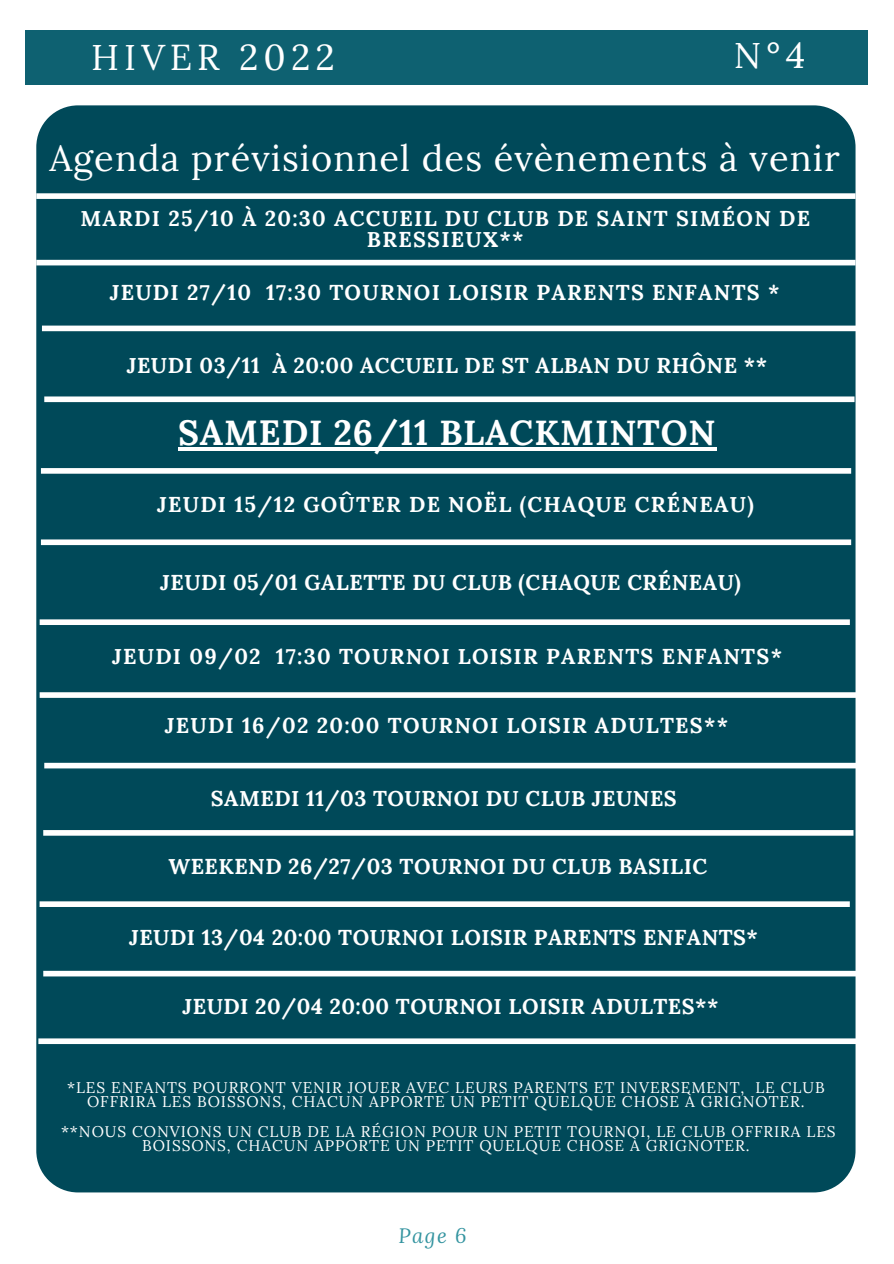
<style>
.page{position:relative;width:894px;height:1264px;background:#fff}
.page>*{position:absolute;margin:0;border:0;box-sizing:border-box;transform-origin:0 0}
.t1{font:36.15px "Lora";letter-spacing:.03em;color:#fff}
.t2{font:35.85px "Lora";letter-spacing:.14em;color:#fff}
.t3{font:700 34.95px "Lora";letter-spacing:.025em;color:#fff}
.t4{font:700 21.45px "Lora";letter-spacing:.025em;color:#fff}
.t5{font:700 21.45px/21.5px "Lora";letter-spacing:.06em;color:#fff;text-align:center}
.t6{font:italic 20.55px "Lora";color:#3494a0}
.t7{font:15.45px/14.7px "Lora";letter-spacing:.06em;color:#fff;text-align:center}
</style>
<div class="page">
<div style="left:36px;top:105px;width:819px;height:1087px;background:#004959"></div>
<div style="left:44px;top:396px;width:810px;height:6px;background:#fff"></div>
<div style="left:41px;top:539px;width:809px;height:6px;background:#fff"></div>
<div style="left:40px;top:692px;width:818px;height:6px;background:#fff"></div>
<div style="left:44px;top:762px;width:819px;height:6px;background:#fff"></div>
<div style="left:40px;top:901px;width:809px;height:6px;background:#fff"></div>
<div style="left:36px;top:260px;width:819px;height:5px;background:#fff"></div>
<div style="left:36px;top:193px;width:819px;height:6px;background:#fff"></div>
<div style="left:40px;top:619px;width:809px;height:6px;background:#fff"></div>
<div style="left:41px;top:468px;width:809px;height:5px;background:#fff"></div>
<div style="left:43px;top:830px;width:810px;height:5px;background:#fff"></div>
<div style="left:43px;top:970px;width:819px;height:6px;background:#fff"></div>
<div style="left:42px;top:325px;width:818px;height:6px;background:#fff"></div>
<hr style="left:178px;top:447px;width:538px;height:4px;background:#fff">
<div style="left:25px;top:31px;width:842px;height:54px;background:#0e6171"></div>
<div style="left:38px;top:1038px;width:819px;height:6px;background:#fff"></div>
<h2 class="t2" style="left:91px;top:34px;width:245px">HIVER 2022</h2>
<h2 class="t2" style="left:733px;top:32px;width:73px">N°4</h2>
<h1 class="t1" style="left:49px;top:134px;width:791px">Agenda prévisionnel des évènements à venir</h1>
<h3 class="t5" style="left:80px;top:207px;width:731px">MARDI 25/10 À 20:30 ACCUEIL DU CLUB DE SAINT SIMÉON DE<br>BRESSIEUX**</h3>
<h3 class="t5" style="left:110px;top:281px;width:671px">JEUDI 27/10 17:30 TOURNOI LOISIR PARENTS ENFANTS *</h3>
<h3 class="t4" style="left:127px;top:352px;width:641px">JEUDI 03/11 À 20:00 ACCUEIL DE ST ALBAN DU RHÔNE **</h3>
<h3 class="t3" style="left:178px;top:410px;width:539px">SAMEDI 26/11 BLACKMINTON</h3>
<h3 class="t5" style="left:157px;top:493px;width:598px">JEUDI 15/12 GOÛTER DE NOËL (CHAQUE CRÉNEAU)</h3>
<h3 class="t4" style="left:160px;top:568px;width:582px">JEUDI 05/01 GALETTE DU CLUB (CHAQUE CRÉNEAU)</h3>
<h3 class="t5" style="left:112px;top:645px;width:671px">JEUDI 09/02 17:30 TOURNOI LOISIR PARENTS ENFANTS*</h3>
<h3 class="t5" style="left:165px;top:714px;width:564px">JEUDI 16/02 20:00 TOURNOI LOISIR ADULTES**</h3>
<h3 class="t4" style="left:211px;top:784px;width:467px">SAMEDI 11/03 TOURNOI DU CLUB JEUNES</h3>
<h3 class="t4" style="left:168px;top:852px;width:540px">WEEKEND 26/27/03 TOURNOI DU CLUB BASILIC</h3>
<h3 class="t4" style="left:129px;top:923px;width:630px">JEUDI 13/04 20:00 TOURNOI LOISIR PARENTS ENFANTS*</h3>
<h3 class="t4" style="left:182px;top:992px;width:537px">JEUDI 20/04 20:00 TOURNOI LOISIR ADULTES**</h3>
<p class="t7" style="left:67px;top:1079px;width:758px">*LES ENFANTS POURRONT VENIR JOUER AVEC LEURS PARENTS ET INVERSEMENT, LE CLUB<br>OFFRIRA LES BOISSONS, CHACUN APPORTE UN PETIT QUELQUE CHOSE À GRIGNOTER.</p>
<p class="t7" style="left:61px;top:1123px;width:775px">**NOUS CONVIONS UN CLUB DE LA RÉGION POUR UN PETIT TOURNOI, LE CLUB OFFRIRA LES<br>BOISSONS, CHACUN APPORTE UN PETIT QUELQUE CHOSE À GRIGNOTER.</p>
<h3 class="t6" style="left:398px;top:1221px;width:70px">Page 6</h3>
</div>
